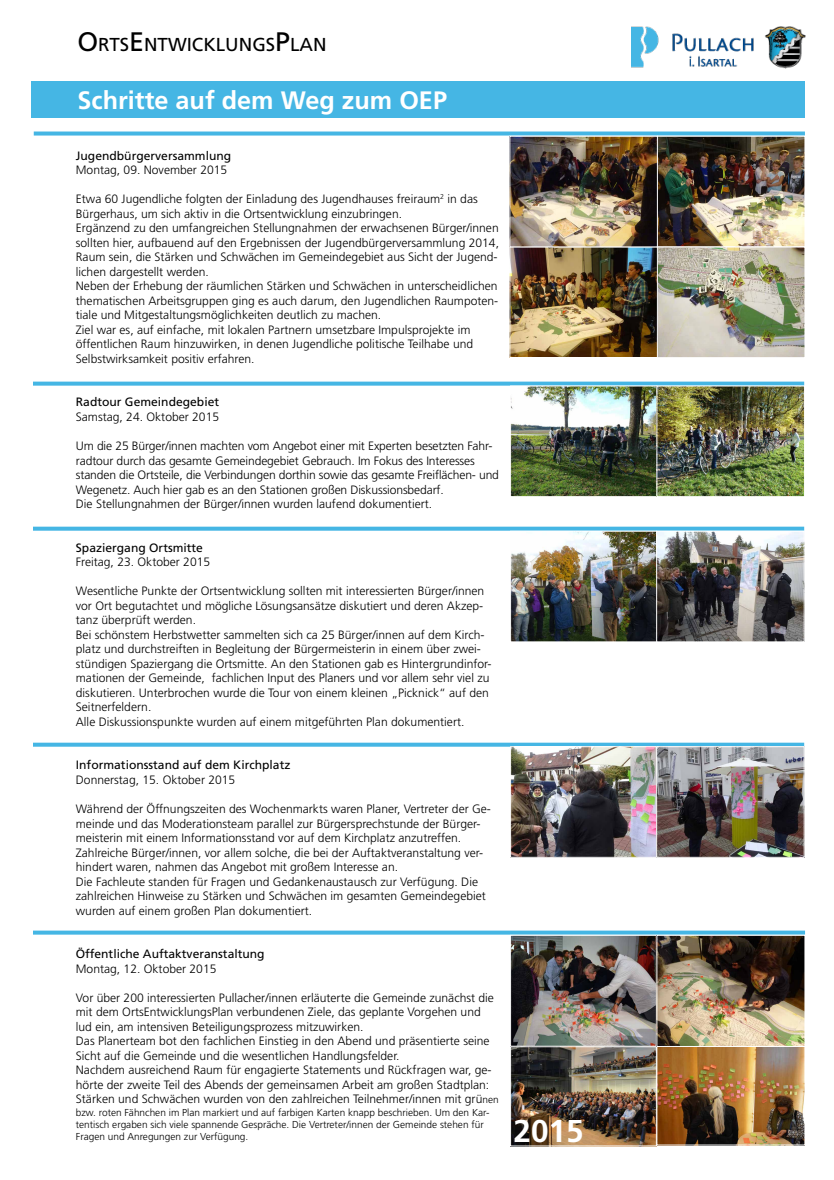
<style>
.page{position:relative;width:834px;height:1180px;background:#fff}
.page>*{position:absolute;margin:0;border:0;box-sizing:border-box;transform-origin:0 0}
.t1{font:700 31.5px "Frutiger LT Std";color:#fff}
.t2{font:700 25.2px "Frutiger LT Std";color:#fff}
.t3{font:18.72px "Frutiger LT Std";color:#000}
.t4{font:300 12.11px/14.5px "Frutiger LT Std";color:#000}
.t5{font:12.11px "Frutiger LT Std";color:#000}
.t6{font:300 10.08px/12.1px "Frutiger LT Std";color:#000}
.s1{font-size:26.74px}
.s2{font-size:10.08px}
</style>
<div class="page">
<div style="left:34px;top:131px;width:770px;height:5px;background:#45b6e4"></div>
<img style="left:511px;top:138px;width:292px;height:218px">
<div style="left:657px;top:136px;width:148px;height:111px;border:1px solid #fff"></div>
<div style="left:657px;top:247px;width:148px;height:111px;border:1px solid #fff"></div>
<div style="left:509px;top:247px;width:148px;height:111px;border:1px solid #fff"></div>
<div style="left:509px;top:136px;width:148px;height:111px;border:1px solid #fff"></div>
<div style="left:33px;top:381px;width:771px;height:5px;background:#45b6e4"></div>
<svg style="left:33px;top:527px;width:771px;height:4px;background:#55bce6"></svg>
<img style="left:512px;top:388px;width:290px;height:107px">
<div style="left:510px;top:386px;width:146px;height:111px;border:1px solid #fff"></div>
<img style="left:512px;top:533px;width:290px;height:107px">
<div style="left:510px;top:531px;width:146px;height:111px;border:1px solid #fff"></div>
<svg style="left:33px;top:930px;width:771px;height:4px;background:#60c0e8"></svg>
<img style="left:512px;top:937px;width:292px;height:209px">
<div style="left:510px;top:935px;width:146px;height:111px;border:1px solid #fff"></div>
<div style="left:656px;top:1046px;width:149px;height:99px;border:1px solid #fff"></div>
<div style="left:510px;top:1046px;width:146px;height:100px;border:1px solid #fff"></div>
<div style="left:656px;top:935px;width:149px;height:111px;border:1px solid #fff"></div>
<div style="left:656px;top:386px;width:148px;height:111px;border:1px solid #fff"></div>
<div style="left:656px;top:531px;width:148px;height:111px;border:1px solid #fff"></div>
<svg style="left:33px;top:742px;width:771px;height:4px;background:#64c2e8"></svg>
<img style="left:512px;top:748px;width:290px;height:107px">
<div style="left:510px;top:746px;width:146px;height:111px;border:1px solid #fff"></div>
<div style="left:656px;top:746px;width:148px;height:111px;border:1px solid #fff"></div>
<div style="left:32px;top:81px;width:773px;height:36px;background:#45b6e4"></div>
<img style="left:631px;top:26px;width:175px;height:42px">
<h3 class="t3" style="left:77px;top:34px;width:250px"><span class="s1">O</span>RTS<span class="s1">E</span>NTWICKLUNGS<span class="s1">P</span>LAN</h3>
<h2 class="t2" style="left:77px;top:85px;width:371px">Schritte auf dem Weg zum OEP</h2>
<p class="t5" style="left:76px;top:148px;width:157px">Jugendbürgerversammlung</p>
<p class="t4" style="left:76px;top:163px;width:153px">Montag, 09. November 2015</p>
<p class="t4" style="left:76px;top:192px;width:424px">Etwa 60 Jugendliche folgten der Einladung des Jugendhauses freiraum<sup>2</sup> in das Bürgerhaus, um sich aktiv in die Ortsentwicklung einzubringen.<br>Ergänzend zu den umfangreichen Stellungnahmen der erwachsenen Bürger/innen sollten hier, aufbauend auf den Ergebnissen der Jugendbürgerversammlung 2014, Raum sein, die Stärken und Schwächen im Gemeindegebiet aus Sicht der Jugend&shy;lichen dargestellt werden.<br>Neben der Erhebung der räumlichen Stärken und Schwächen in unterscheidlichen thematischen Arbeitsgruppen ging es auch darum, den Jugendlichen Raumpoten&shy;tiale und Mitgestaltungsmöglichkeiten deutlich zu machen.<br>Ziel war es, auf einfache, mit lokalen Partnern umsetzbare Impulsprojekte im öffentlichen Raum hinzuwirken, in denen Jugendliche politische Teilhabe und Selbstwirksamkeit positiv erfahren.</p>
<p class="t5" style="left:76px;top:395px;width:145px">Radtour Gemeindegebiet</p>
<p class="t4" style="left:76px;top:410px;width:145px">Samstag, 24. Oktober 2015</p>
<p class="t4" style="left:76px;top:439px;width:424px">Um die 25 Bürger/innen machten vom Angebot einer mit Experten besetzten Fahr&shy;radtour durch das gesamte Gemeindegebiet Gebrauch. Im Fokus des Interesses standen die Ortsteile, die Verbindungen dorthin sowie das gesamte Freiflächen- und Wegenetz. Auch hier gab es an den Stationen großen Diskussionsbedarf.<br>Die Stellungnahmen der Bürger/innen wurden laufend dokumentiert.</p>
<p class="t5" style="left:76px;top:540px;width:129px">Spaziergang Ortsmitte</p>
<p class="t4" style="left:76px;top:555px;width:136px">Freitag, 23. Oktober 2015</p>
<p class="t4" style="left:76px;top:584px;width:417px">Wesentliche Punkte der Ortsentwicklung sollten mit interessierten Bürger/innen vor Ort begutachtet und mögliche Lösungsansätze diskutiert und deren Akzep&shy;tanz überprüft werden.<br>Bei schönstem Herbstwetter sammelten sich ca 25 Bürger/innen auf dem Kirch&shy;platz und durchstreiften in Begleitung der Bürgermeisterin in einem über zwei&shy;stündigen Spaziergang die Ortsmitte. An den Stationen gab es Hintergrundinfor&shy;mationen der Gemeinde, fachlichen Input des Planers und vor allem sehr viel zu diskutieren. Unterbrochen wurde die Tour von einem kleinen „Picknick“ auf den Seitnerfeldern.<br>Alle Diskussionspunkte wurden auf einem mitgeführten Plan dokumentiert.</p>
<p class="t5" style="left:76px;top:758px;width:216px">Informationsstand auf dem Kirchplatz</p>
<p class="t4" style="left:76px;top:773px;width:161px">Donnerstag, 15. Oktober 2015</p>
<p class="t4" style="left:76px;top:802px;width:416px">Während der Öffnungszeiten des Wochenmarkts waren Planer, Vertreter der Ge&shy;meinde und das Moderationsteam parallel zur Bürgersprechstunde der Bürger&shy;meisterin mit einem Informationsstand vor auf dem Kirchplatz anzutreffen.<br>Zahlreiche Bürger/innen, vor allem solche, die bei der Auftaktveranstaltung ver&shy;hindert waren, nahmen das Angebot mit großem Interesse an.<br>Die Fachleute standen für Fragen und Gedankenaustausch zur Verfügung. Die zahlreichen Hinweise zu Stärken und Schwächen im gesamten Gemeindegebiet wurden auf einem großen Plan dokumentiert.</p>
<p class="t5" style="left:76px;top:947px;width:190px">Öffentliche Auftaktveranstaltung</p>
<p class="t4" style="left:76px;top:961px;width:142px">Montag, 12. Oktober 2015</p>
<p class="t4" style="left:76px;top:990px;width:424px">Vor über 200 interessierten Pullacher/innen erläuterte die Gemeinde zunächst die mit dem OrtsEntwicklungsPlan verbundenen Ziele, das geplante Vorgehen und lud ein, am intensiven Beteiligungsprozess mitzuwirken.<br>Das Planerteam bot den fachlichen Einstieg in den Abend und präsentierte seine Sicht auf die Gemeinde und die wesentlichen Handlungsfelder.<br>Nachdem ausreichend Raum für engagierte Statements und Rückfragen war, ge&shy;hörte der zweite Teil des Abends der gemeinsamen Arbeit am großen Stadtplan:<br>Stärken und Schwächen wurden von den zahlreichen Teilnehmer/innen mit grü<span class="s2">nen</span></p>
<p class="t6" style="left:76px;top:1106px;width:415px">bzw. roten Fähnchen im Plan markiert und auf farbigen Karten knapp beschrieben. Um den Kar&shy;tentisch ergaben sich viele spannende Gespräche. Die Vertreter/innen der Gemeinde stehen für<br>Fragen und Anregungen zur Verfügung.</p>
<h1 class="t1" style="left:513px;top:1112px;width:72px">2015</h1>
</div>
